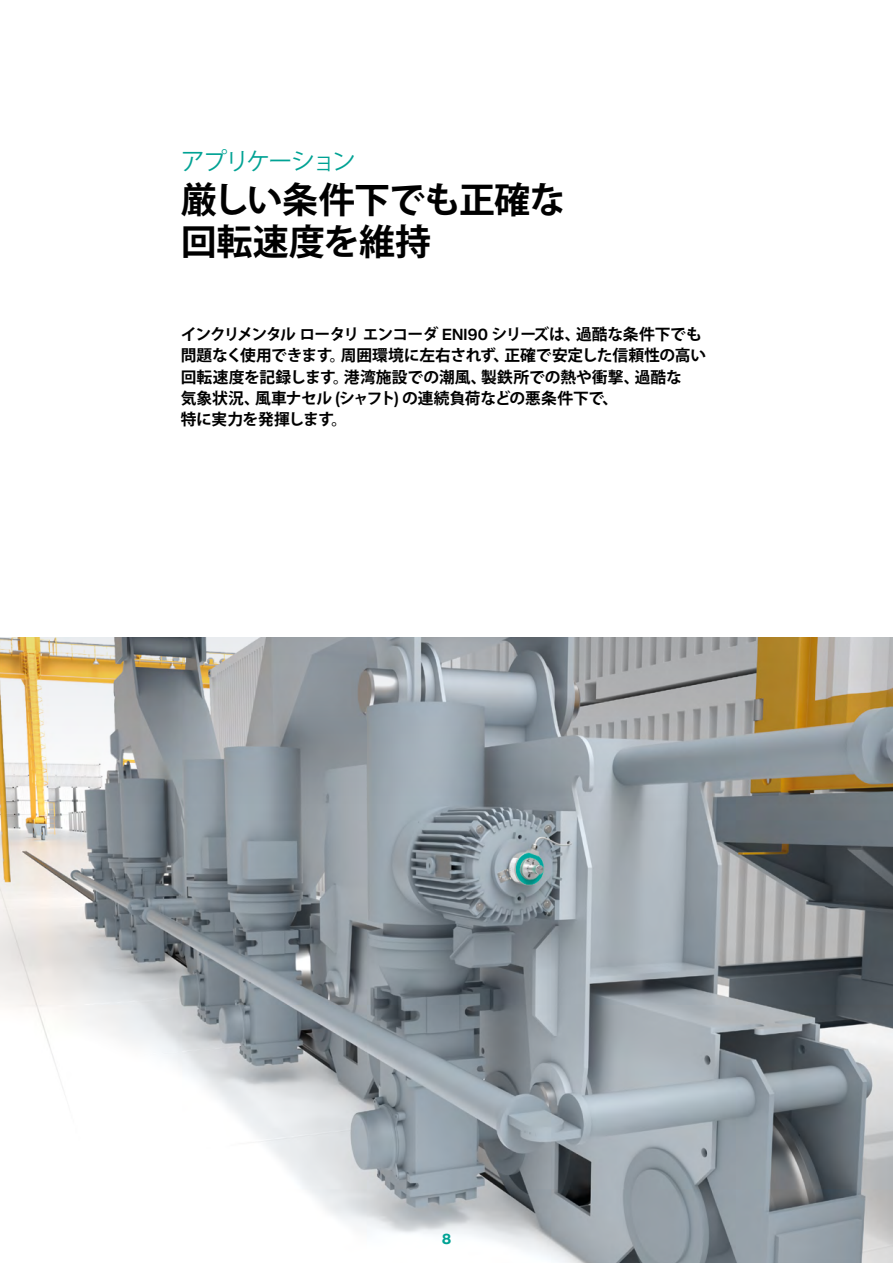
<style>
.page{position:relative;width:893px;height:1263px;background:#fff}
.page>*{position:absolute;margin:0;border:0;box-sizing:border-box;transform-origin:0 0}
.t1{font:700 36px/42.5px "Koz Go Pr 6 N";letter-spacing:-.015em;color:#000}
.t2{font:24px "Koz Go Pr 6 N";letter-spacing:-.075em;color:#00a294}
.t3{font:700 15.75px/21.3px "Koz Go Pr 6 N";letter-spacing:-.015em;color:#000}
.t4{font:800 14.25px "Helvetica Now Display";color:#00a294}
.s1{font-family:"Helvetica Now Display"}
</style>
<div class="page">
<img style="left:0;top:808px;width:893px;height:455px">
<svg style="left:0;top:638px;width:893px;height:170px;background:#a2a39e"></svg>
<h2 class="t2" style="left:181px;top:148px;width:177px">アプリケーション</h2>
<h1 class="t1" style="left:181px;top:179px;width:386px">厳しい条件下でも正確な回転速度を維持</h1>
<p class="t3" style="left:181px;top:324px;width:527px">インクリメンタル ロータリ エンコーダ <span class="s1">ENI90</span> シリーズは、過酷な条件下でも問題なく使用できます。周囲環境に左右されず、正確で安定した信頼性の高い回転速度を記録します。港湾施設での潮風、製鉄所での熱や衝撃、過酷な<br>気象状況、風車ナセル <span class="s1">(</span>シャフト<span class="s1">)</span> の連続負荷などの悪条件下で、<br>特に実力を発揮します。</p>
<p class="t4" style="left:442px;top:1229px;width:10px">8</p>
</div>
